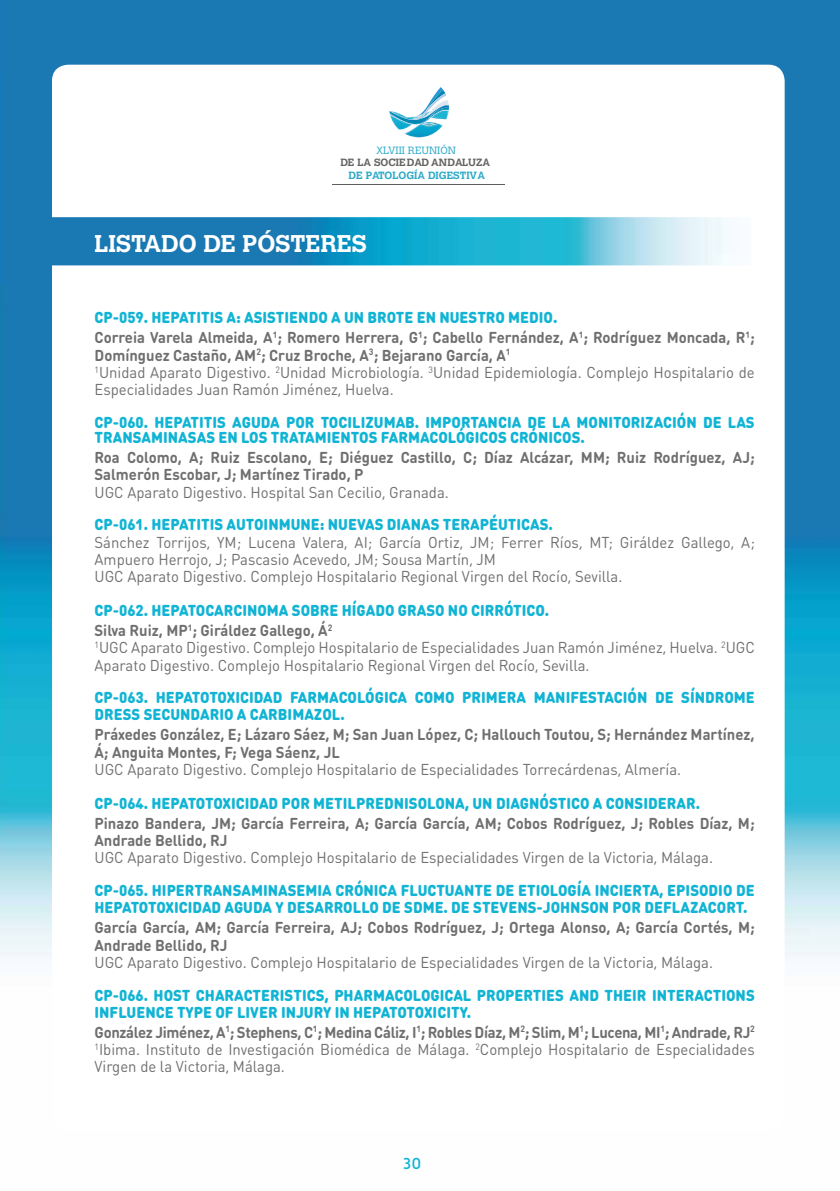
<style>
.page{position:relative;width:840px;height:1191px;background:#fff}
.page>*{position:absolute;margin:0;border:0;box-sizing:border-box;transform-origin:0 0}
.t1{font:700 24px "Calvert MT Std";color:#fff}
.t2{font:500 16px "Alwyn";color:#11b4d4}
.t3{font:15.6px/17.2px "DIN Round Pro";color:#706f6f;scale:.95 1}
.t4{font:900 15.6px/17.2px "DIN Round Pro";color:#11b4d4;scale:.95 1}
.t5{font:700 15.6px/17.2px "DIN Round Pro";color:#706f6f;scale:.95 1}
.t6{font:700 10.4px "Calvert MT Std";color:#646462}
.t7{font:700 10.4px "Calvert MT Std";color:#2daac7}
.t8{font:300 10.4px "Calvert MT Std";color:#2daac7}
.s1{font-weight:900;color:#11b4d4}
.s2{font-weight:700}
.s3{font-weight:700;color:#706f6f}
</style>
<div class="page">
<img style="left:0;top:0;width:839px;height:958px">
<div style="left:52px;top:65px;width:732px;height:1065px;background:#fff;border-radius:16px"></div>
<hr style="left:332px;top:185px;width:172px;height:1px;background:#5e5c5d">
<img style="left:413px;top:124px;width:29px;height:1px">
<svg style="left:389px;top:87px;width:59px;height:37px"></svg>
<img style="left:51px;top:217px;width:677px;height:48px">
<p class="t8" style="left:376px;top:144px;width:81px">XLVIII REUNIÓN</p>
<p class="t6" style="left:340px;top:156px;width:151px">DE LA SOCIEDAD ANDALUZA</p>
<p class="t7" style="left:348px;top:168px;width:138px">DE PATOLOGÍA DIGESTIVA</p>
<h1 class="t1" style="left:94px;top:229px;width:273px">LISTADO DE PÓSTERES</h1>
<p class="t5" style="left:94px;top:307px;width:696px;line-height:20px"><span class="s1">CP-059. HEPATITIS A: ASISTIENDO A UN BROTE EN NUESTRO MEDIO.<br></span>Correia Varela Almeida, A<sup>1</sup>; Romero Herrera, G<sup>1</sup>; Cabello Fernández, A<sup>1</sup>; Rodríguez Moncada, R<sup>1</sup>;</p>
<p class="t3" style="left:94px;top:346px;width:696px"><span class="s2">Domínguez Castaño, AM</span><sup>2</sup><span class="s2">; Cruz Broche, A</span><sup>3</sup><span class="s2">; Bejarano García, A</span><sup>1<br></sup><sup>1</sup>Unidad Aparato Digestivo. <sup>2</sup>Unidad Microbiología. <sup>3</sup>Unidad Epidemiología. Complejo Hospitalario de<br>Especialidades Juan Ramón Jiménez, Huelva.</p>
<p class="t4" style="left:94px;top:413px;width:696px;line-height:15.6px">CP-060. HEPATITIS AGUDA POR TOCILIZUMAB. IMPORTANCIA DE LA MONITORIZACIÓN DE LAS<br>TRANSAMINASAS EN LOS TRATAMIENTOS FARMACOLÓGICOS CRÓNICOS.</p>
<p class="t5" style="left:94px;top:448px;width:696px">Roa Colomo, A; Ruiz Escolano, E; Diéguez Castillo, C; Díaz Alcázar, MM; Ruiz Rodríguez, AJ;<br>Salmerón Escobar, J; Martínez Tirado, P</p>
<p class="t3" style="left:94px;top:483px;width:374px">UGC Aparato Digestivo. Hospital San Cecilio, Granada.</p>
<p class="t4" style="left:94px;top:515px;width:483px">CP-061. HEPATITIS AUTOINMUNE: NUEVAS DIANAS TERAPÉUTICAS.</p>
<p class="t3" style="left:94px;top:533px;width:696px">Sánchez Torrijos, YM; Lucena Valera, AI; García Ortiz, JM; Ferrer Ríos, MT; Giráldez Gallego, A;<br>Ampuero Herrojo, J; Pascasio Acevedo, JM; Sousa Martín, JM<br>UGC Aparato Digestivo. Complejo Hospitalario Regional Virgen del Rocío, Sevilla.</p>
<p class="t4" style="left:94px;top:599px;width:480px;line-height:20px">CP-062. HEPATOCARCINOMA SOBRE HÍGADO GRASO NO CIRRÓTICO.<br><span class="s3">Silva Ruiz, MP</span><sup>1</sup><span class="s3">; Giráldez Gallego, Á</span><sup>2</sup></p>
<p class="t3" style="left:94px;top:638px;width:696px"><sup>1</sup>UGC Aparato Digestivo. Complejo Hospitalario de Especialidades Juan Ramón Jiménez, Huelva. <sup>2</sup>UGC<br>Aparato Digestivo. Complejo Hospitalario Regional Virgen del Rocío, Sevilla.</p>
<p class="t4" style="left:94px;top:688px;width:696px">CP-063. HEPATOTOXICIDAD FARMACOLÓGICA COMO PRIMERA MANIFESTACIÓN DE SÍNDROME<br>DRESS SECUNDARIO A CARBIMAZOL.</p>
<p class="t5" style="left:94px;top:725px;width:696px">Práxedes González, E; Lázaro Sáez, M; San Juan López, C; Hallouch Toutou, S; Hernández Martínez,<br>Á; Anguita Montes, F; Vega Sáenz, JL</p>
<p class="t3" style="left:94px;top:760px;width:618px">UGC Aparato Digestivo. Complejo Hospitalario de Especialidades Torrecárdenas, Almería.</p>
<p class="t4" style="left:94px;top:794px;width:638px">CP-064. HEPATOTOXICIDAD POR METILPREDNISOLONA, UN DIAGNÓSTICO A CONSIDERAR.</p>
<p class="t5" style="left:94px;top:814px;width:696px">Pinazo Bandera, JM; García Ferreira, A; García García, AM; Cobos Rodríguez, J; Robles Díaz, M;<br>Andrade Bellido, RJ</p>
<p class="t3" style="left:94px;top:848px;width:652px">UGC Aparato Digestivo. Complejo Hospitalario de Especialidades Virgen de la Victoria, Málaga.</p>
<p class="t4" style="left:94px;top:881px;width:696px">CP-065. HIPERTRANSAMINASEMIA CRÓNICA FLUCTUANTE DE ETIOLOGÍA INCIERTA, EPISODIO DE<br>HEPATOTOXICIDAD AGUDA Y DESARROLLO DE SDME. DE STEVENS-JOHNSON POR DEFLAZACORT.</p>
<p class="t5" style="left:94px;top:918px;width:696px">García García, AM; García Ferreira, AJ; Cobos Rodríguez, J; Ortega Alonso, A; García Cortés, M;<br>Andrade Bellido, RJ</p>
<p class="t3" style="left:94px;top:953px;width:652px">UGC Aparato Digestivo. Complejo Hospitalario de Especialidades Virgen de la Victoria, Málaga.</p>
<p class="t4" style="left:94px;top:985px;width:696px">CP-066. HOST CHARACTERISTICS, PHARMACOLOGICAL PROPERTIES AND THEIR INTERACTIONS<br>INFLUENCE TYPE OF LIVER INJURY IN HEPATOTOXICITY.</p>
<p class="t3" style="left:94px;top:1022px;width:696px;text-align:justify"><span class="s2">González Jiménez, A</span><sup>1</sup><span class="s2">; Stephens, C</span><sup>1</sup><span class="s2">; Medina Cáliz, I</span><sup>1</sup><span class="s2">; Robles Díaz, M</span><sup>2</sup><span class="s2">; Slim, M</span><sup>1</sup><span class="s2">; Lucena, MI</span><sup>1</sup><span class="s2">; Andrade, RJ</span><sup>2<br></sup><sup>1</sup>Ibima. Instituto de Investigación Biomédica de Málaga. <sup>2</sup>Complejo Hospitalario de Especialidades Virgen de la Victoria, Málaga.</p>
<p class="t2" style="left:402px;top:1154px;width:20px">30</p>
</div>
